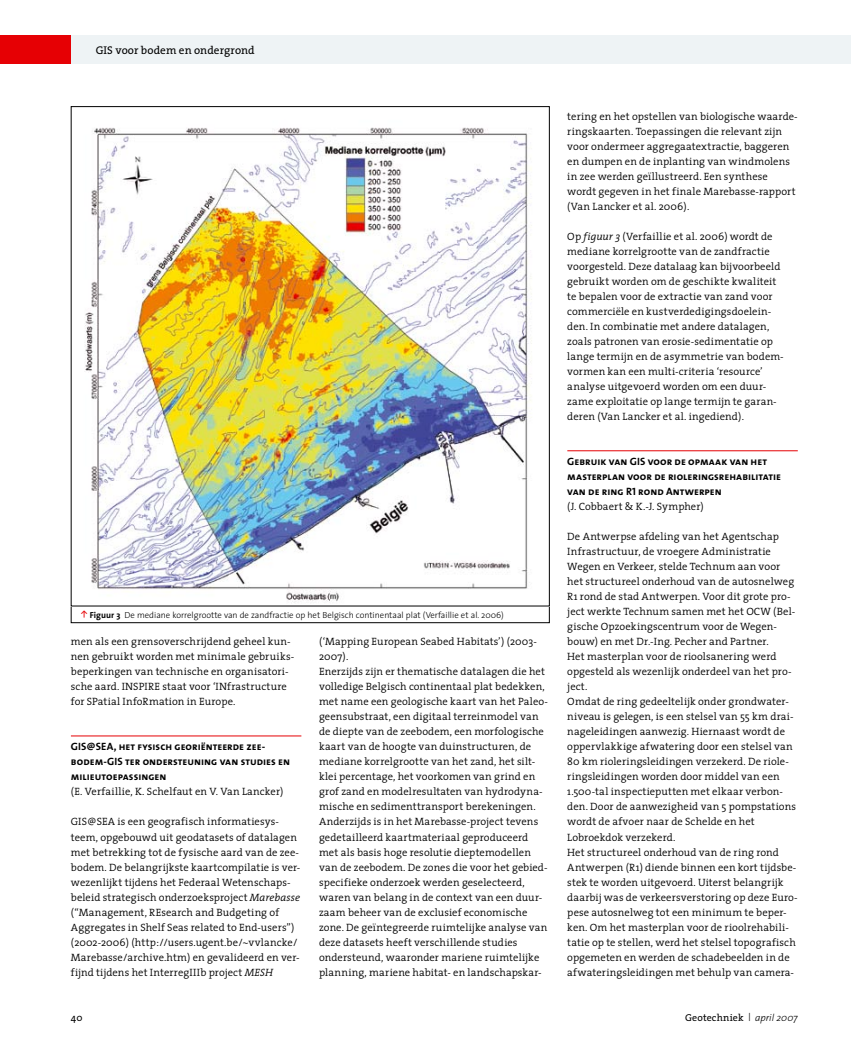
<style>
.page{position:relative;width:851px;height:1053px;background:#fff}
.page>*{position:absolute;margin:0;border:0;box-sizing:border-box;transform-origin:0 0}
.t1{font:11.25px "The Serif";letter-spacing:.005em;color:#000}
.t2{font:300 10.62px/15px "The Serif";letter-spacing:.01em;color:#000}
.t3{font:10.62px/15px "The Mix Bold Caps";color:#000}
.t4{font:10px "The Serif";letter-spacing:.015em;color:#000}
.t5{font:10px "The Sans";color:#000}
.t6{font:300 8.75px "The Sans";color:#000}
.s1{font-weight:700}
.s2{font-style:italic}
.s3{font-family:"The Sans";font-weight:300;font-style:italic}
</style>
<div class="page">
<hr style="left:71px;top:735px;width:230px;height:1px;background:#e60004">
<hr style="left:567px;top:450px;width:230px;height:1px;background:#e60004">
<div style="left:71px;top:605px;width:478px;height:18px;border:1px solid #000"></div>
<img style="left:85px;top:127px;width:447px;height:476px">
<div style="left:0;top:35px;width:850px;height:29px;background:#eef3f5"></div>
<div style="left:0;top:35px;width:71px;height:29px;background:#e60004"></div>
<svg style="left:850px;top:35px;width:1px;height:29px"></svg>
<p class="t1" style="left:96px;top:41px;width:160px">GIS voor bodem en ondergrond</p>
<p class="t6" style="left:80px;top:607px;width:425px"><sup>\</sup> <span class="s1">Figuur 3</span> De mediane korrelgrootte van de zandfractie op het Belgisch continentaal plat (Verfaillie et al. 2006)</p>
<p class="t2" style="left:71px;top:634px;width:225px">men als een grensoverschrijdend geheel kun&shy;nen gebruikt worden met minimale gebruiks&shy;beperkingen van technische en organisatori&shy;sche aard. INSPIRE staat voor ‘INfrastructure for SPatial InfoRmation in Europe.</p>
<p class="t3" style="left:71px;top:739px;width:221px">GIS@SEA, het fysisch georiënteerde zee&shy;bodem-GIS ter ondersteuning van studies en milieutoepassingen</p>
<p class="t2" style="left:71px;top:784px;width:214px">(E. Verfaillie, K. Schelfaut en V. Van Lancker)</p>
<p class="t2" style="left:71px;top:814px;width:231px">GIS@SEA is een geografisch informatiesys&shy;teem, opgebouwd uit geodatasets of datalagen met betrekking tot de fysische aard van de zee&shy;bodem. De belangrijkste kaartcompilatie is ver&shy;wezenlijkt tijdens het Federaal Wetenschaps&shy;beleid strategisch onderzoeksproject <span class="s2">Marebasse </span>(“Management, REsearch and Budgeting of Aggregates in Shelf Seas related to End-users”) (2002-2006) (http://users.ugent.be/~vvlancke/ Marebasse/archive.htm) en gevalideerd en ver&shy;fijnd tijdens het InterregIIIb project <span class="s2">MESH</span></p>
<p class="t5" style="left:71px;top:1008px;width:13px">40</p>
<p class="t2" style="left:319px;top:634px;width:230px">(‘Mapping European Seabed Habitats’) (2003- 2007).<br>Enerzijds zijn er thematische datalagen die het volledige Belgisch continentaal plat bedekken, met name een geologische kaart van het Paleo&shy;geensubstraat, een digitaal terreinmodel van de diepte van de zeebodem, een morfologische kaart van de hoogte van duinstructuren, de mediane korrelgrootte van het zand, het silt&shy;klei percentage, het voorkomen van grind en grof zand en modelresultaten van hydrodyna&shy;mische en sedimenttransport berekeningen.<br>Anderzijds is in het Marebasse-project tevens gedetailleerd kaartmateriaal geproduceerd met als basis hoge resolutie dieptemodellen van de zeebodem. De zones die voor het gebied&shy;specifieke onderzoek werden geselecteerd, waren van belang in de context van een duur&shy;zaam beheer van de exclusief economische zone. De geïntegreerde ruimtelijke analyse van deze datasets heeft verschillende studies ondersteund, waaronder mariene ruimtelijke planning, mariene habitat- en landschapskar-</p>
<p class="t2" style="left:567px;top:109px;width:232px">tering en het opstellen van biologische waarde&shy;ringskaarten. Toepassingen die relevant zijn voor ondermeer aggregaatextractie, baggeren en dumpen en de inplanting van windmolens in zee werden geïllustreerd. Een synthese wordt gegeven in het finale Marebasse-rapport (Van Lancker et al. 2006).</p>
<p class="t2" style="left:567px;top:229px;width:218px">Op <span class="s2">figuur 3</span> (Verfaillie et al. 2006) wordt de mediane korrelgrootte van de zandfractie voorgesteld. Deze datalaag kan bijvoorbeeld gebruikt worden om de geschikte kwaliteit te bepalen voor de extractie van zand voor commerciële en kustverdedigingsdoelein&shy;den. In combinatie met andere datalagen, zoals patronen van erosie-sedimentatie op lange termijn en de asymmetrie van bodem&shy;vormen kan een multi-criteria ‘resource’ analyse uitgevoerd worden om een duur&shy;zame exploitatie op lange termijn te garan&shy;deren (Van Lancker et al. ingediend).</p>
<p class="t3" style="left:567px;top:454px;width:215px">Gebruik van GIS voor de opmaak van het masterplan voor de rioleringsrehabilitatie van de ring R1 rond Antwerpen</p>
<p class="t2" style="left:567px;top:499px;width:138px">(J. Cobbaert &amp; K.-J. Sympher)</p>
<p class="t2" style="left:567px;top:529px;width:232px">De Antwerpse afdeling van het Agentschap Infrastructuur, de vroegere Administratie Wegen en Verkeer, stelde Technum aan voor het structureel onderhoud van de autosnelweg R1 rond de stad Antwerpen. Voor dit grote pro&shy;ject werkte Technum samen met het OCW (Bel&shy;gische Opzoekingscentrum voor de Wegen&shy;bouw) en met Dr.-Ing. Pecher and Partner.<br>Het masterplan voor de rioolsanering werd opgesteld als wezenlijk onderdeel van het pro&shy;ject.<br>Omdat de ring gedeeltelijk onder grondwater&shy;niveau is gelegen, is een stelsel van 55 km drai&shy;nageleidingen aanwezig. Hiernaast wordt de oppervlakkige afwatering door een stelsel van 80 km rioleringsleidingen verzekerd. De riole&shy;ringsleidingen worden door middel van een 1.500-tal inspectieputten met elkaar verbon&shy;den. Door de aanwezigheid van 5 pompstations wordt de afvoer naar de Schelde en het Lobroekdok verzekerd.<br>Het structureel onderhoud van de ring rond Antwerpen (R1) diende binnen een kort tijdsbe&shy;stek te worden uitgevoerd. Uiterst belangrijk daarbij was de verkeersverstoring op deze Euro&shy;pese autosnelweg tot een minimum te beper&shy;ken. Om het masterplan voor de rioolrehabili&shy;tatie op te stellen, werd het stelsel topografisch opgemeten en werden de schadebeelden in de afwateringsleidingen met behulp van camera-</p>
<p class="t4" style="left:685px;top:1008px;width:114px">Geotechniek <sup>|</sup> <span class="s3">april 2007</span></p>
</div>
